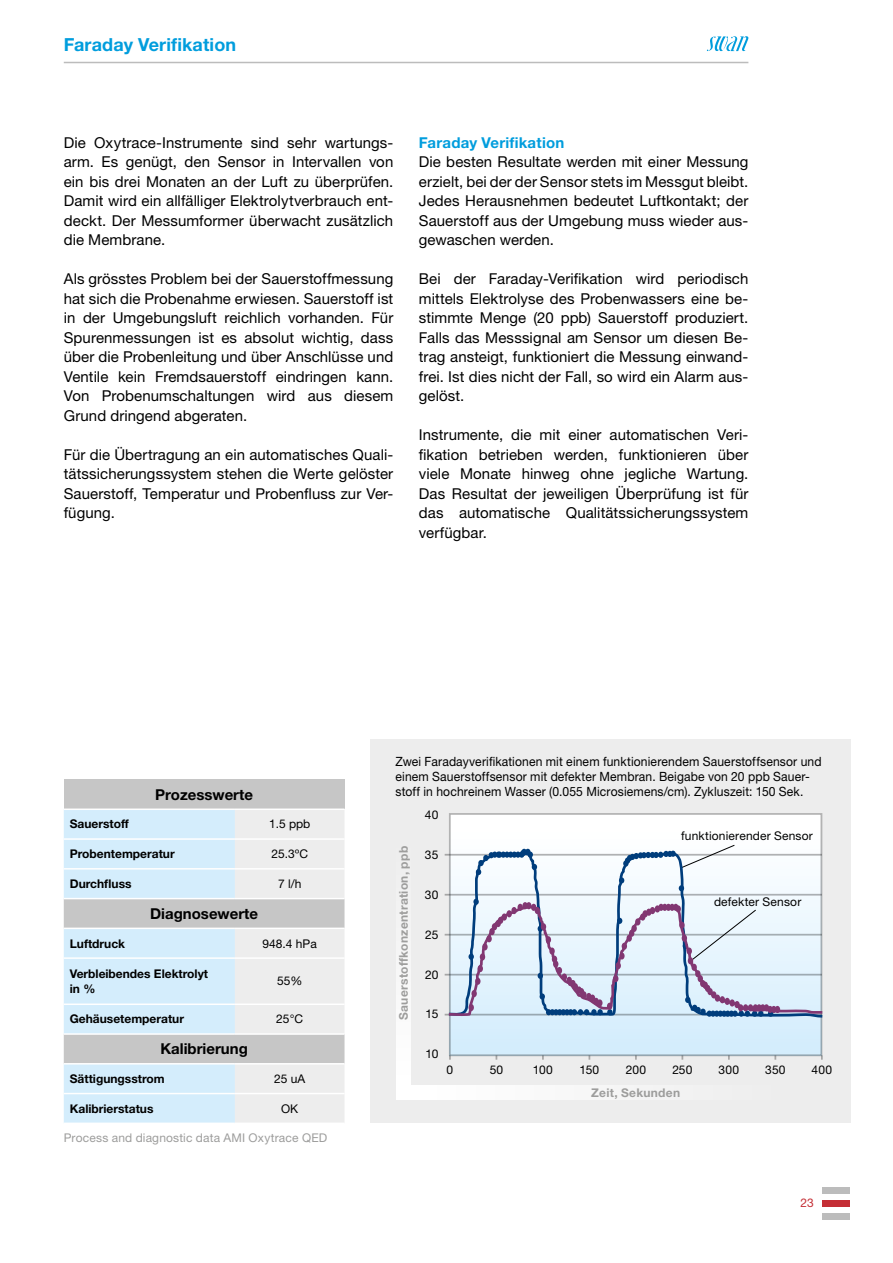
<style>
.page{position:relative;width:893px;height:1263px;background:#fff}
.page>*{position:absolute;margin:0;border:0;box-sizing:border-box;transform-origin:0 0}
.t1{font:700 18px "Helvetica Neue LT Std";letter-spacing:.005em;color:#009ddd}
.t2{font:15px/19.5px "Helvetica Neue LT Std";letter-spacing:.005em;color:#000;text-align:justify}
.t3{font:700 15px "Helvetica Neue LT Std";color:#000}
.t4{font:700 15px "Helvetica Neue LT Std";letter-spacing:.015em;color:#009ddd}
.t5{font:12.75px/15.3px "Helvetica Neue LT Std";letter-spacing:.01em;color:#000;scale:.95 1}
.t6{font:700 12px/14.4px "Helvetica Neue LT Std";color:#000}
.t7{font:12px "Helvetica Neue LT Std";letter-spacing:.01em;color:#000}
.t8{font:700 12px "Helvetica Neue LT Std";letter-spacing:.02em;color:#9d9d9c}
.t9{font:12px "Helvetica Neue LT Std";letter-spacing:.015em;color:#9d9d9c}
.t10{font:12px "Helvetica Neue LT Std";color:#c42e35}
</style>
<div class="page">
<div style="left:822px;top:1200px;width:28px;height:7px;background:#c42e35"></div>
<div style="left:822px;top:1187px;width:28px;height:7px;background:#bcbcbc"></div>
<div style="left:822px;top:1213px;width:28px;height:7px;background:#bcbcbc"></div>
<hr style="left:64px;top:62px;width:684px;height:1px;background:#bcbcbc">
<svg style="left:707px;top:36px;width:41px;height:15px"></svg>
<div style="left:64px;top:779px;width:281px;height:30px;background:#c6c6c6"></div>
<svg style="left:64px;top:810px;width:280px;height:88px;background:#ddedf6"></svg>
<div style="left:64px;top:899px;width:281px;height:28px;background:#c6c6c6"></div>
<svg style="left:64px;top:929px;width:281px;height:193px;background:#dae7ee"></svg>
<hr style="left:64px;top:808px;width:171px;height:2px;background:#fff">
<hr style="left:235px;top:808px;width:110px;height:2px;background:#fff">
<hr style="left:64px;top:838px;width:171px;height:2px;background:#fff">
<hr style="left:235px;top:838px;width:110px;height:2px;background:#fff">
<hr style="left:64px;top:868px;width:171px;height:1px;background:#fff">
<hr style="left:235px;top:868px;width:110px;height:1px;background:#fff">
<hr style="left:64px;top:957px;width:171px;height:2px;background:#fff">
<hr style="left:235px;top:957px;width:110px;height:2px;background:#fff">
<hr style="left:64px;top:1003px;width:171px;height:2px;background:#fff">
<hr style="left:235px;top:1003px;width:110px;height:2px;background:#fff">
<hr style="left:64px;top:1033px;width:171px;height:2px;background:#fff">
<hr style="left:235px;top:1033px;width:110px;height:2px;background:#fff">
<hr style="left:64px;top:1063px;width:171px;height:1px;background:#fff">
<hr style="left:235px;top:1063px;width:110px;height:1px;background:#fff">
<hr style="left:64px;top:1093px;width:171px;height:1px;background:#fff">
<hr style="left:235px;top:1093px;width:110px;height:1px;background:#fff">
<div style="left:370px;top:739px;width:480px;height:384px;background:#ededed"></div>
<div style="left:450px;top:814px;width:372px;height:241px;background:#fff"></div>
<div style="left:396px;top:813px;width:15px;height:287px;background:#f5f5f5"></div>
<div style="left:398px;top:1085px;width:424px;height:15px;background:#fff"></div>
<hr style="left:445px;top:854px;width:377px;height:2px;background:#000">
<hr style="left:445px;top:894px;width:377px;height:1px;background:#000">
<hr style="left:445px;top:934px;width:377px;height:1px;background:#000">
<hr style="left:445px;top:974px;width:377px;height:1px;background:#000">
<hr style="left:445px;top:1014px;width:377px;height:1px;background:#000">
<svg style="left:446px;top:850px;width:377px;height:250px"></svg>
<svg style="left:476px;top:849px;width:61px;height:26px"></svg>
<svg style="left:619px;top:877px;width:5px;height:6px"></svg>
<svg style="left:623px;top:844px;width:112px;height:25px"></svg>
<svg style="left:679px;top:885px;width:5px;height:6px"></svg>
<svg style="left:446px;top:899px;width:377px;height:118px;background:#d1dbea"></svg>
<p class="t1" style="left:64px;top:34px;width:174px">Faraday Verifikation</p>
<p class="t2" style="left:64px;top:132px;width:331px">Die Oxytrace-Instrumente sind sehr wartungs&shy;arm. Es genügt, den Sensor in Intervallen von ein bis drei Monaten an der Luft zu überprüfen.<br>Damit wird ein allfälliger Elektrolytverbrauch ent&shy;deckt. Der Messumformer überwacht zusätzlich die Membrane.</p>
<p class="t2" style="left:64px;top:269px;width:331px">Als grösstes Problem bei der Sauerstoffmessung hat sich die Probenahme erwiesen. Sauerstoff ist in der Umgebungsluft reichlich vorhanden. Für Spurenmessungen ist es absolut wichtig, dass über die Probenleitung und über Anschlüsse und Ventile kein Fremdsauerstoff eindringen kann.<br>Von Probenumschaltungen wird aus diesem Grund dringend abgeraten.</p>
<p class="t2" style="left:64px;top:444px;width:331px">Für die Übertragung an ein automatisches Quali&shy;tätssicherungssystem stehen die Werte gelöster Sauerstoff, Temperatur und Probenfluss zur Ver&shy;fügung.</p>
<p class="t4" style="left:419px;top:133px;width:147px">Faraday Verifikation</p>
<p class="t2" style="left:419px;top:152px;width:331px">Die besten Resultate werden mit einer Messung erzielt, bei der der Sensor stets im Messgut bleibt.<br>Jedes Herausnehmen bedeutet Luftkontakt; der Sauerstoff aus der Umgebung muss wieder aus&shy;gewaschen werden.</p>
<p class="t2" style="left:419px;top:269px;width:331px">Bei der Faraday-Verifikation wird periodisch mittels Elektrolyse des Probenwassers eine be&shy;stimmte Menge (20 ppb) Sauerstoff produziert.<br>Falls das Messsignal am Sensor um diesen Be&shy;trag ansteigt, funktioniert die Messung einwand&shy;frei. Ist dies nicht der Fall, so wird ein Alarm aus&shy;gelöst.</p>
<p class="t2" style="left:419px;top:425px;width:331px">Instrumente, die mit einer automatischen Veri&shy;fikation betrieben werden, funktionieren über viele Monate hinweg ohne jegliche Wartung.<br>Das Resultat der jeweiligen Überprüfung ist für das automatische Qualitätssicherungssystem verfügbar.</p>
<p class="t3" style="left:155px;top:785px;width:99px">Prozesswerte</p>
<p class="t6" style="left:70px;top:817px;width:61px">Sauerstoff</p>
<p class="t7" style="left:269px;top:817px;width:43px">1.5 ppb</p>
<p class="t6" style="left:70px;top:846px;width:106px">Probentemperatur</p>
<p class="t7" style="left:271px;top:847px;width:38px">25.3ºC</p>
<p class="t6" style="left:70px;top:876px;width:63px">Durchfluss</p>
<p class="t7" style="left:278px;top:876px;width:25px">7 l/h</p>
<p class="t3" style="left:150px;top:904px;width:110px">Diagnosewerte</p>
<p class="t6" style="left:70px;top:936px;width:57px">Luftdruck</p>
<p class="t7" style="left:263px;top:936px;width:56px">948.4 hPa</p>
<p class="t6" style="left:70px;top:966px;width:140px">Verbleibendes Elektrolyt in %</p>
<p class="t7" style="left:277px;top:974px;width:27px">55%</p>
<p class="t6" style="left:70px;top:1012px;width:116px">Gehäusetemperatur</p>
<p class="t7" style="left:276px;top:1012px;width:28px">25°C</p>
<p class="t3" style="left:160px;top:1040px;width:89px">Kalibrierung</p>
<p class="t6" style="left:70px;top:1071px;width:96px">Sättigungsstrom</p>
<p class="t7" style="left:274px;top:1071px;width:33px">25 uA</p>
<p class="t6" style="left:70px;top:1101px;width:85px">Kalibrierstatus</p>
<p class="t7" style="left:281px;top:1101px;width:19px">OK</p>
<p class="t9" style="left:64px;top:1131px;width:265px">Process and diagnostic data AMI Oxytrace QED</p>
<p class="t5" style="left:396px;top:753px;width:450px">Zwei Faradayverifikationen mit einem funktionierendem Sauerstoffsensor und einem Sauerstoffsensor mit defekter Membran. Beigabe von 20 ppb Sauer&shy;stoff in hochreinem Wasser (0.055 Microsiemens/cm). Zykluszeit: 150 Sek.</p>
<p class="t8" style="left:396px;top:1020px;width:175px;rotate:-90deg">Sauerstoffkonzentration, ppb</p>
<p class="t7" style="left:425px;top:808px;width:15px">40</p>
<p class="t7" style="left:425px;top:848px;width:15px">35</p>
<p class="t7" style="left:425px;top:887px;width:15px">30</p>
<p class="t7" style="left:425px;top:927px;width:15px">25</p>
<p class="t7" style="left:425px;top:967px;width:15px">20</p>
<p class="t7" style="left:426px;top:1007px;width:14px">15</p>
<p class="t7" style="left:425px;top:1046px;width:14px">10</p>
<p class="t7" style="left:681px;top:828px;width:133px">funktionierender Sensor</p>
<p class="t7" style="left:714px;top:894px;width:89px">defekter Sensor</p>
<p class="t7" style="left:447px;top:1062px;width:8px">0</p>
<p class="t7" style="left:490px;top:1062px;width:15px">50</p>
<p class="t7" style="left:533px;top:1062px;width:21px">100</p>
<p class="t7" style="left:580px;top:1062px;width:21px">150</p>
<p class="t7" style="left:626px;top:1062px;width:22px">200</p>
<p class="t7" style="left:672px;top:1062px;width:22px">250</p>
<p class="t7" style="left:719px;top:1062px;width:22px">300</p>
<p class="t7" style="left:765px;top:1062px;width:22px">350</p>
<p class="t7" style="left:812px;top:1062px;width:22px">400</p>
<p class="t8" style="left:591px;top:1085px;width:90px">Zeit, Sekunden</p>
<p class="t10" style="left:801px;top:1196px;width:15px">23</p>
</div>
